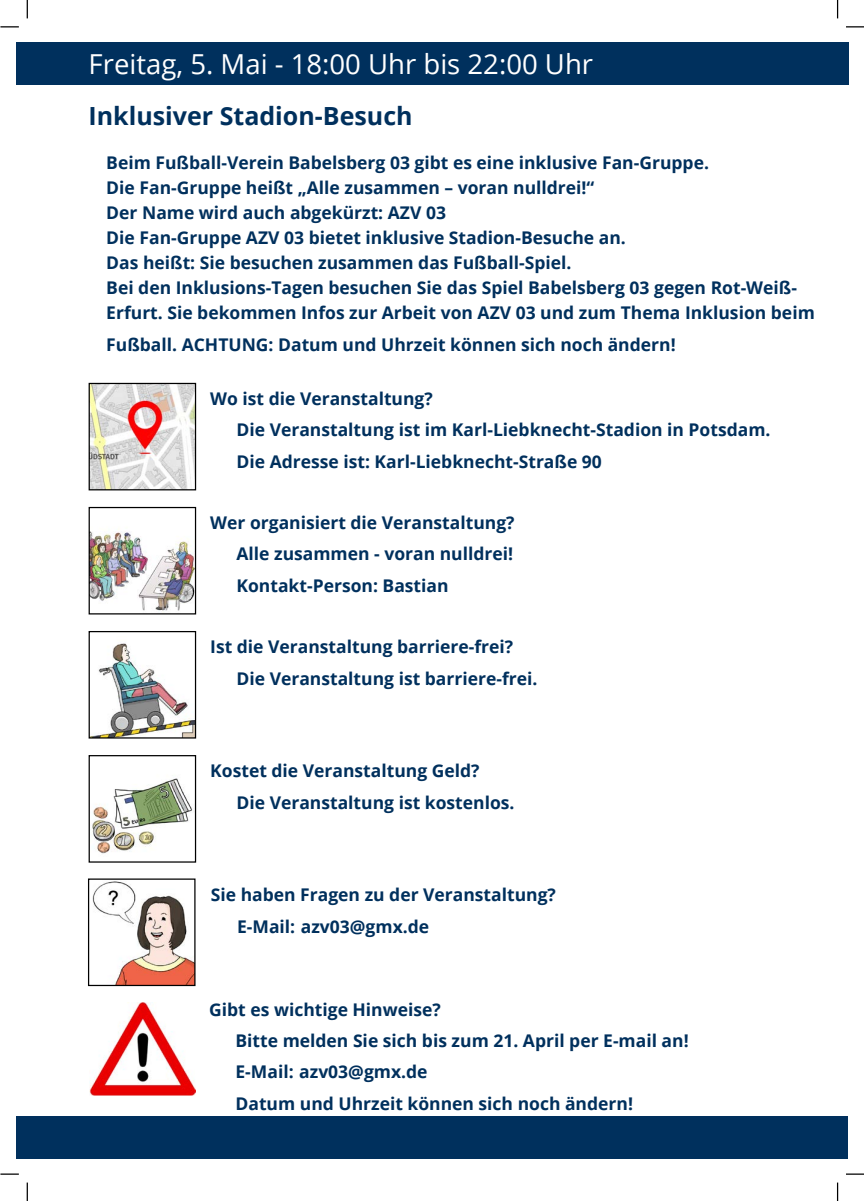
<style>
.page{position:relative;width:864px;height:1201px;background:#fff}
.page>*{position:absolute;margin:0;border:0;box-sizing:border-box;transform-origin:0 0}
.Datum_Veranstaltung_H2{font:27.5px "Open Sans";color:#fff}
.Veranstaltungen_H1{font:700 25px "Open Sans";color:#00305d}
.Fließtext_P_bold{font:700 17.5px/25px "Open Sans";color:#00305d}
</style>
<div class="page">
<svg style="left:27px;top:0;width:1px;height:18px"></svg>
<svg style="left:0;top:26px;width:19px;height:1px"></svg>
<svg style="left:846px;top:26px;width:18px;height:1px"></svg>
<svg style="left:837px;top:0;width:1px;height:18px"></svg>
<svg style="left:837px;top:1182px;width:1px;height:18px"></svg>
<svg style="left:846px;top:1173px;width:18px;height:1px"></svg>
<svg style="left:0;top:1173px;width:19px;height:1px"></svg>
<svg style="left:27px;top:1182px;width:1px;height:18px"></svg>
<div style="left:16px;top:43px;width:833px;height:42px;background:#00305d"></div>
<div style="left:17px;top:1116px;width:831px;height:43px;background:#00305d"></div>
<img style="left:92px;top:778px;width:101px;height:76px">
<div style="left:89px;top:755px;width:107px;height:107px;border:1px solid #000"></div>
<img style="left:91px;top:385px;width:103px;height:103px">
<div style="left:89px;top:383px;width:107px;height:107px;border:1px solid #000"></div>
<img style="left:91px;top:529px;width:103px;height:82px">
<div style="left:89px;top:507px;width:107px;height:107px;border:1px solid #000"></div>
<img style="left:92px;top:643px;width:102px;height:93px">
<div style="left:89px;top:631px;width:107px;height:107px;border:1px solid #000"></div>
<img style="left:92px;top:881px;width:102px;height:103px">
<div style="left:88px;top:878px;width:108px;height:108px;border:1px solid #000"></div>
<img style="left:89px;top:1002px;width:107px;height:93px">
<h2 class="Datum_Veranstaltung_H2" style="left:89px;top:45px;width:506px">Freitag, 5. Mai - 18:00 Uhr bis 22:00 Uhr</h2>
<h1 class="Veranstaltungen_H1" style="left:89px;top:99px;width:325px">Inklusiver Stadion-Besuch</h1>
<p class="Fließtext_P_bold" style="left:106px;top:150px;width:604px">Beim Fußball-Verein Babelsberg 03 gibt es eine inklusive Fan-Gruppe.</p>
<p class="Fließtext_P_bold" style="left:106px;top:175px;width:490px">Die Fan-Gruppe heißt „Alle zusammen – voran nulldrei!“</p>
<p class="Fließtext_P_bold" style="left:106px;top:200px;width:341px">Der Name wird auch abgekürzt: AZV 03</p>
<p class="Fließtext_P_bold" style="left:106px;top:225px;width:521px">Die Fan-Gruppe AZV 03 bietet inklusive Stadion-Besuche an.</p>
<p class="Fließtext_P_bold" style="left:106px;top:250px;width:467px">Das heißt: Sie besuchen zusammen das Fußball-Spiel.</p>
<p class="Fließtext_P_bold" style="left:106px;top:275px;width:710px">Bei den Inklusions-Tagen besuchen Sie das Spiel Babelsberg 03 gegen Rot-Weiß-<br>Erfurt. Sie bekommen Infos zur Arbeit von AZV 03 und zum Thema Inklusion beim</p>
<p class="Fließtext_P_bold" style="left:106px;top:331px;width:571px">Fußball. ACHTUNG: Datum und Uhrzeit können sich noch ändern!</p>
<p class="Fließtext_P_bold" style="left:210px;top:386px;width:224px">Wo ist die Veranstaltung?</p>
<p class="Fließtext_P_bold" style="left:236px;top:417px;width:535px">Die Veranstaltung ist im Karl-Liebknecht-Stadion in Potsdam.</p>
<p class="Fließtext_P_bold" style="left:236px;top:448px;width:367px">Die Adresse ist: Karl-Liebknecht-Straße 90</p>
<p class="Fließtext_P_bold" style="left:210px;top:510px;width:306px">Wer organisiert die Veranstaltung?</p>
<p class="Fließtext_P_bold" style="left:236px;top:541px;width:278px">Alle zusammen - voran nulldrei!</p>
<p class="Fließtext_P_bold" style="left:236px;top:572px;width:214px">Kontakt-Person: Bastian</p>
<p class="Fließtext_P_bold" style="left:210px;top:634px;width:304px">Ist die Veranstaltung barriere-frei?</p>
<p class="Fließtext_P_bold" style="left:236px;top:665px;width:302px">Die Veranstaltung ist barriere-frei.</p>
<p class="Fließtext_P_bold" style="left:210px;top:758px;width:271px">Kostet die Veranstaltung Geld?</p>
<p class="Fließtext_P_bold" style="left:236px;top:789px;width:279px">Die Veranstaltung ist kostenlos.</p>
<p class="Fließtext_P_bold" style="left:211px;top:882px;width:347px">Sie haben Fragen zu der Veranstaltung?</p>
<p class="Fließtext_P_bold" style="left:237px;top:913px;width:194px">E-Mail: azv03@gmx.de</p>
<p class="Fließtext_P_bold" style="left:209px;top:996px;width:233px">Gibt es wichtige Hinweise?</p>
<p class="Fließtext_P_bold" style="left:235px;top:1027px;width:455px">Bitte melden Sie sich bis zum 21. April per E-mail an!</p>
<p class="Fließtext_P_bold" style="left:235px;top:1059px;width:194px">E-Mail: azv03@gmx.de</p>
<p class="Fließtext_P_bold" style="left:235px;top:1090px;width:399px">Datum und Uhrzeit können sich noch ändern!</p>
</div>
